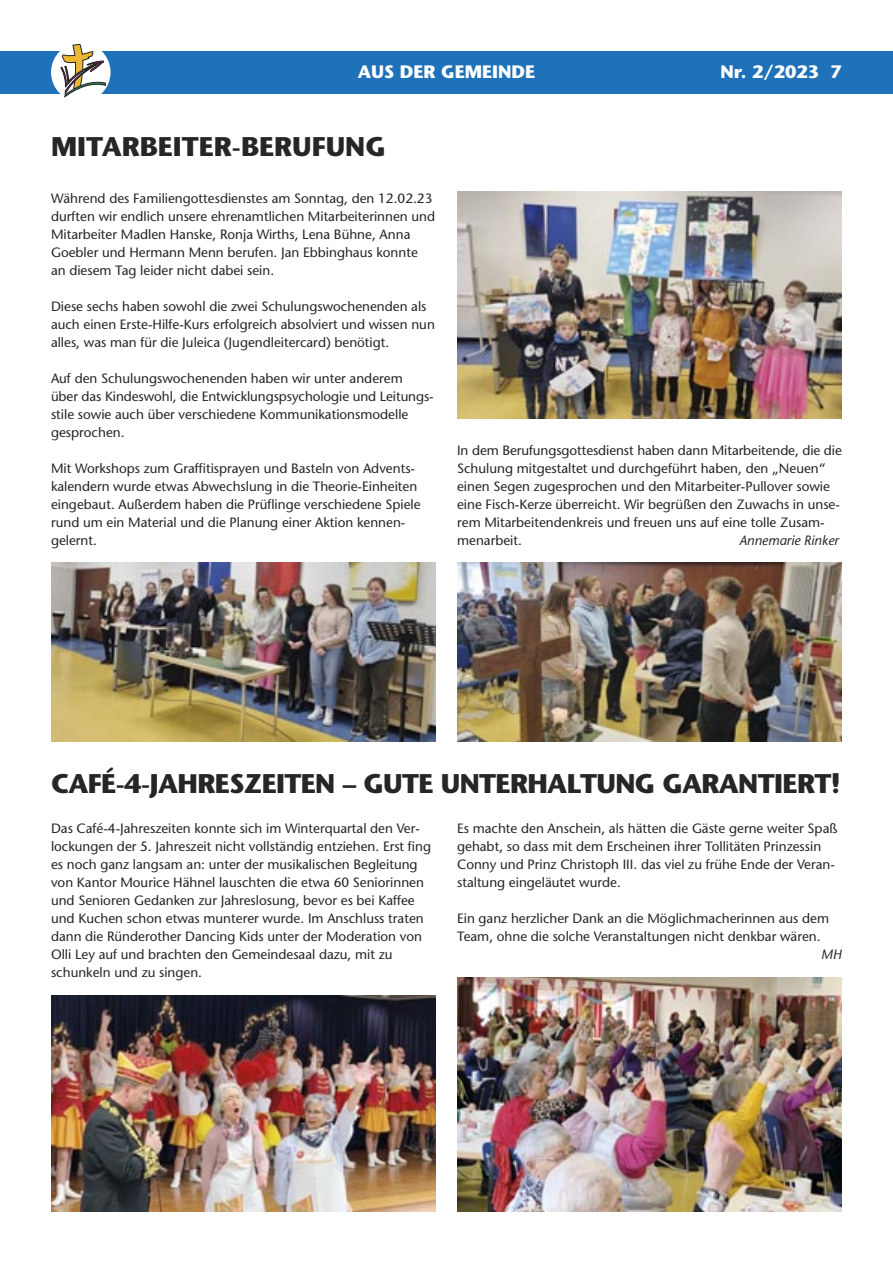
<style>
.page{position:relative;width:893px;height:1263px;background:#fff}
.page>*{position:absolute;margin:0;border:0;box-sizing:border-box;transform-origin:0 0}
.t1{font:700 27px "Stone Sans";letter-spacing:-.02em;color:#272526}
.t2{font:700 27px "Stone Sans";color:#272526}
.t3{font:700 18px "Stone Sans";color:#fff}
.t4{font:13.5px/18px "Stone Sans";color:#272526}
.t5{font:italic 13.5px "Stone Sans";color:#272526}
</style>
<div class="page">
<div style="left:0;top:51px;width:893px;height:43px;background:#1f71b9"></div>
<div style="left:51px;top:43px;width:60px;height:59px;background:#fff;border-radius:50%"></div>
<svg style="left:61px;top:44px;width:45px;height:54px"></svg>
<img style="left:457px;top:192px;width:385px;height:227px">
<img style="left:51px;top:562px;width:385px;height:180px">
<img style="left:457px;top:562px;width:385px;height:180px">
<img style="left:457px;top:977px;width:385px;height:235px">
<img style="left:51px;top:996px;width:385px;height:216px">
<p class="t3" style="left:358px;top:65px;width:179px">AUS DER GEMEINDE</p>
<p class="t3" style="left:720px;top:65px;width:123px">Nr. 2/2023 7</p>
<p class="t2" style="left:51px;top:136px;width:336px">MITARBEITER-BERUFUNG</p>
<p class="t4" style="left:51px;top:191px;width:386px">Während des Familiengottesdienstes am Sonntag, den 12.02.23 durften wir endlich unsere ehrenamtlichen Mitarbeiterinnen und Mitarbeiter Madlen Hanske, Ronja Wirths, Lena Bühne, Anna Goebler und Hermann Menn berufen. Jan Ebbinghaus konnte an diesem Tag leider nicht dabei sein.</p>
<p class="t4" style="left:51px;top:299px;width:385px">Diese sechs haben sowohl die zwei Schulungswochenenden als auch einen Erste-Hilfe-Kurs erfolgreich absolviert und wissen nun alles, was man für die Juleica (Jugendleitercard) benötigt.</p>
<p class="t4" style="left:51px;top:371px;width:384px">Auf den Schulungswochenenden haben wir unter anderem<br>über das Kindeswohl, die Entwicklungspsychologie und Leitungs&shy;stile sowie auch über verschiedene Kommunikationsmodelle gesprochen.</p>
<p class="t4" style="left:51px;top:461px;width:371px">Mit Workshops zum Graffitisprayen und Basteln von Advents&shy;kalendern wurde etwas Abwechslung in die Theorie-Einheiten eingebaut. Außerdem haben die Prüflinge verschiedene Spiele rund um ein Material und die Planung einer Aktion kennen&shy;gelernt.</p>
<p class="t4" style="left:457px;top:443px;width:386px">In dem Berufungsgottesdienst haben dann Mitarbeitende, die die Schulung mitgestaltet und durchgeführt haben, den „Neuen“ einen Segen zugesprochen und den Mitarbeiter-Pullover sowie eine Fisch-Kerze überreicht. Wir begrüßen den Zuwachs in unse&shy;rem Mitarbeitendenkreis und freuen uns auf eine tolle Zusam&shy;menarbeit.</p>
<p class="t5" style="left:739px;top:535px;width:101px">Annemarie Rinker</p>
<p class="t1" style="left:51px;top:773px;width:791px">CAFÉ-4-JAHRESZEITEN – GUTE UNTERHALTUNG GARANTIERT!</p>
<p class="t4" style="left:51px;top:821px;width:382px">Das Café-4-Jahreszeiten konnte sich im Winterquartal den Ver&shy;lockungen der 5. Jahreszeit nicht vollständig entziehen. Erst fing es noch ganz langsam an: unter der musikalischen Begleitung von Kantor Mourice Hähnel lauschten die etwa 60 Seniorinnen und Senioren Gedanken zur Jahreslosung, bevor es bei Kaffee und Kuchen schon etwas munterer wurde. Im Anschluss traten dann die Ründerother Dancing Kids unter der Moderation von Olli Ley auf und brachten den Gemeindesaal dazu, mit zu schunkeln und zu singen.</p>
<p class="t4" style="left:457px;top:821px;width:382px">Es machte den Anschein, als hätten die Gäste gerne weiter Spaß gehabt, so dass mit dem Erscheinen ihrer Tollitäten Prinzessin Conny und Prinz Christoph III. das viel zu frühe Ende der Veran&shy;staltung eingeläutet wurde.</p>
<p class="t4" style="left:457px;top:911px;width:373px">Ein ganz herzlicher Dank an die Möglichmacherinnen aus dem<br>Team, ohne die solche Veranstaltungen nicht denkbar wären.</p>
<p class="t5" style="left:821px;top:949px;width:22px">MH</p>
</div>
